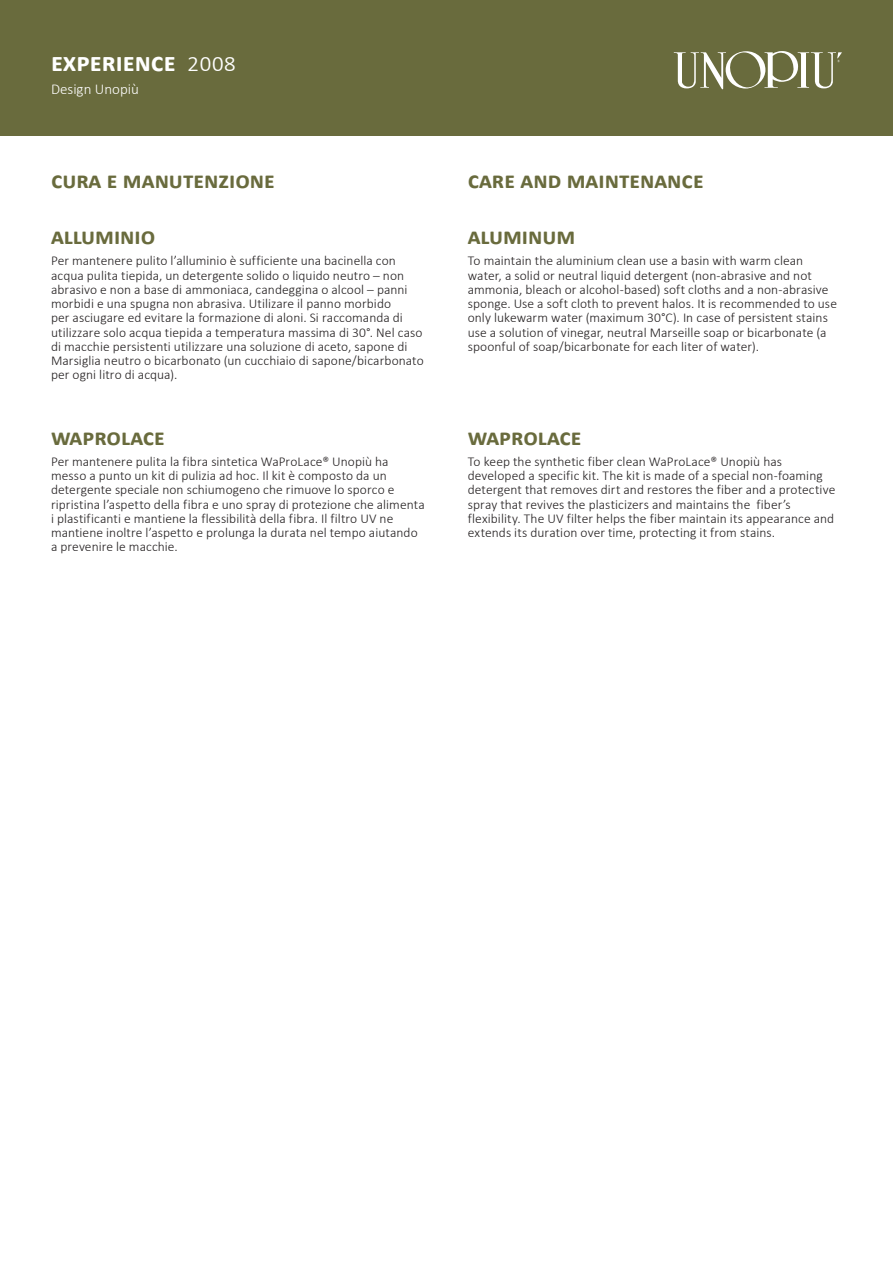
<style>
.page{position:relative;width:893px;height:1263px;background:#fff}
.page>*{position:absolute;margin:0;border:0;box-sizing:border-box;transform-origin:0 0}
.t1{font:700 27px "Calibri";color:#fff}
.Titoli_Main_M{font:700 24px "Calibri";color:#696b3d}
.Titoli_M{font:700 24px "Calibri";color:#696b3d}
.t2{font:300 15px "Calibri";color:#fff}
.Descrizioni_M{font:300 13.5px/14.2px "Calibri";letter-spacing:.005em;color:#231f20}
.s1{font-weight:300}
</style>
<div class="page">
<div style="left:0;top:0;width:893px;height:135px;background:#696b3d"></div>
<svg style="left:674px;top:51px;width:168px;height:38px"></svg>
<p class="t1" style="left:51px;top:43px;width:187px">experience <span class="s1">2008</span></p>
<p class="t2" style="left:51px;top:79px;width:89px">Design Unopiù</p>
<p class="Titoli_Main_M" style="left:51px;top:163px;width:225px">CURA e manutenzione</p>
<p class="Titoli_Main_M" style="left:468px;top:163px;width:237px">care and maintenance</p>
<p class="Titoli_M" style="left:51px;top:219px;width:104px">alluminio</p>
<p class="Titoli_M" style="left:468px;top:219px;width:109px">alUMINUM</p>
<p class="Descrizioni_M" style="left:51px;top:254px;width:374px">Per mantenere pulito l’alluminio è sufficiente una bacinella con acqua pulita tiepida, un detergente solido o liquido neutro – non abrasivo e non a base di ammoniaca, candeggina o alcool – panni morbidi e una spugna non abrasiva. Utilizare il panno morbido<br>per asciugare ed evitare la formazione di aloni. Si raccomanda di utilizzare solo acqua tiepida a temperatura massima di 30°. Nel caso di macchie persistenti utilizzare una soluzione di aceto, sapone di Marsiglia neutro o bicarbonato (un cucchiaio di sapone/bicarbonato per ogni litro di acqua).</p>
<p class="Descrizioni_M" style="left:468px;top:254px;width:371px">To maintain the aluminium clean use a basin with warm clean water, a solid or neutral liquid detergent (non-abrasive and not ammonia, bleach or alcohol-based) soft cloths and a non-abrasive sponge. Use a soft cloth to prevent halos. It is recommended to use only lukewarm water (maximum 30°C). In case of persistent stains use a solution of vinegar, neutral Marseille soap or bicarbonate (a spoonful of soap/bicarbonate for each liter of water).</p>
<p class="Titoli_M" style="left:51px;top:420px;width:103px">WAPROLACE</p>
<p class="Titoli_M" style="left:468px;top:420px;width:103px">WAPROLACE</p>
<p class="Descrizioni_M" style="left:51px;top:454px;width:375px">Per mantenere pulita la fibra sintetica WaProLace® Unopiù ha messo a punto un kit di pulizia ad hoc. Il kit è composto da un detergente speciale non schiumogeno che rimuove lo sporco e ripristina l’aspetto della fibra e uno spray di protezione che alimenta i plastificanti e mantiene la flessibilità della fibra. Il filtro UV ne mantiene inoltre l’aspetto e prolunga la durata nel tempo aiutando a prevenire le macchie.</p>
<p class="Descrizioni_M" style="left:468px;top:454px;width:369px">To keep the synthetic fiber clean WaProLace® Unopiù has developed a specific kit. The kit is made of a special non-foaming detergent that removes dirt and restores the fiber and a protective spray that revives the plasticizers and maintains the fiber’s flexibility. The UV filter helps the fiber maintain its appearance and extends its duration over time, protecting it from stains.</p>
</div>
